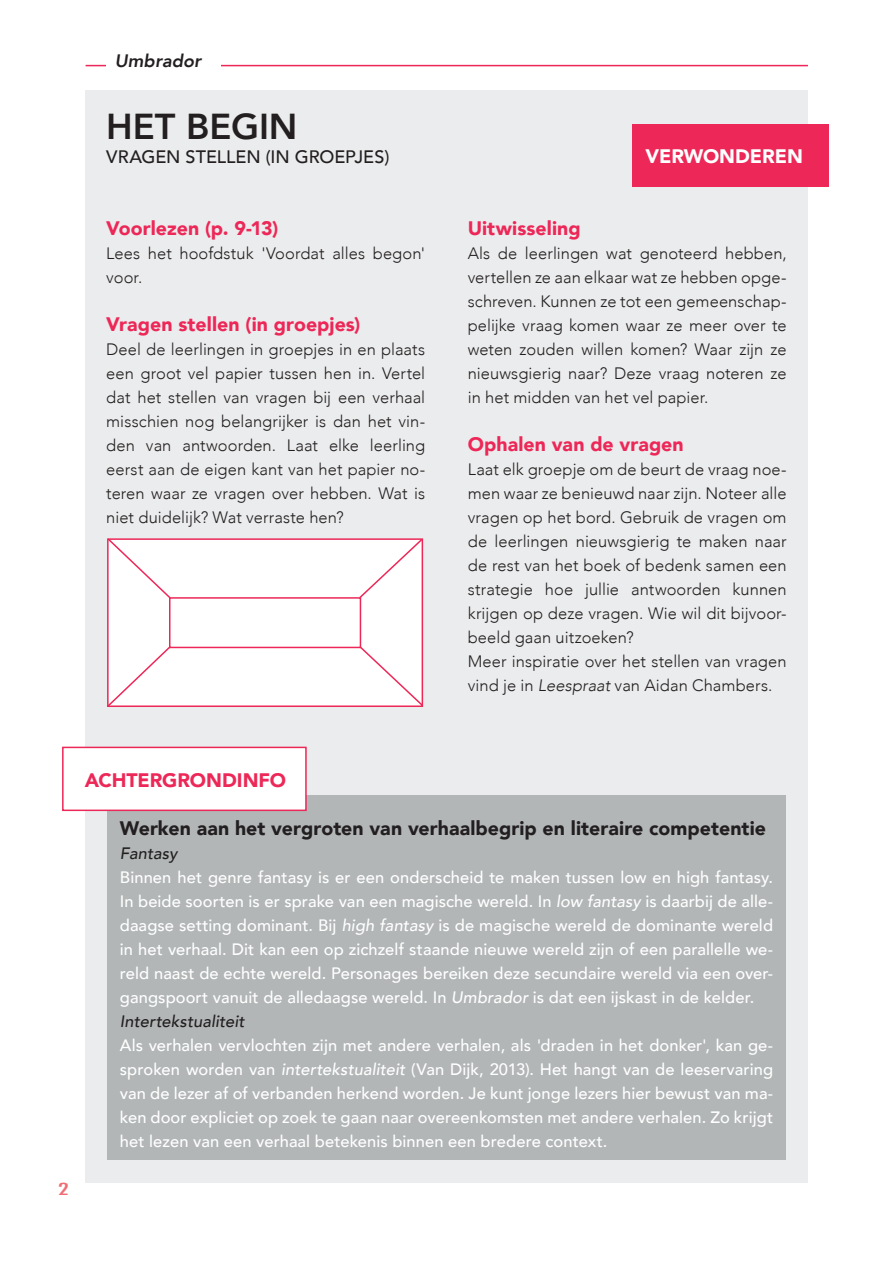
<style>
.page{position:relative;width:893px;height:1263px;background:#fff}
.page>*{position:absolute;margin:0;border:0;box-sizing:border-box;transform-origin:0 0}
.t1{font:800 36px "Avenir";color:#231f20}
.t2{font:900 19.5px "Avenir";color:#ed2757}
.t3{font:900 19.5px "Avenir";letter-spacing:.005em;color:#231f20}
.t4{font:900 19.5px "Avenir";color:#fff}
.t5{font:500 18px "Avenir";letter-spacing:-.005em;color:#231f20}
.t6{font:italic 800 18px "Avenir";letter-spacing:.005em;color:#231f20}
.t7{font:300 16.5px/24px "Avenir";letter-spacing:.005em;color:#231f20}
.t8{font:500 16.5px/24px "Avenir";letter-spacing:.005em;color:#fff}
.t9{font:italic 500 16.5px "Avenir";color:#231f20}
.t10{font:500 condensed 16.2px "Futura";color:#f16d76;scale:1.67 1}
.s1{font-style:italic}
.s2{font-style:italic;color:#231f20}
</style>
<div class="page">
<div style="left:85px;top:90px;width:723px;height:1092px;background:#ebeced"></div>
<hr style="left:86px;top:65px;width:722px;height:1px;background:#ed2757">
<div style="left:106px;top:49px;width:115px;height:36px;background:#fff"></div>
<div style="left:107px;top:795px;width:679px;height:365px;background:#b2b6b7"></div>
<div style="left:633px;top:124px;width:196px;height:63px;background:#ed2757"></div>
<div style="left:63px;top:747px;width:243px;height:63px;background:#fff"></div>
<div style="left:62px;top:747px;width:245px;height:64px;border:2px solid #ed2757"></div>
<div style="left:107px;top:538px;width:316px;height:169px;background:#fff;border:2px solid #ed2757"></div>
<div style="left:169px;top:597px;width:192px;height:51px;background:#fff;border:2px solid #ed2757"></div>
<svg style="left:107px;top:538px;width:65px;height:62px"></svg>
<svg style="left:359px;top:645px;width:65px;height:62px"></svg>
<svg style="left:358px;top:538px;width:66px;height:62px"></svg>
<svg style="left:107px;top:645px;width:65px;height:62px"></svg>
<p class="t6" style="left:115px;top:50px;width:88px">Umbrador</p>
<h1 class="t1" style="left:106px;top:98px;width:193px">HET BEGIN</h1>
<p class="t5" style="left:106px;top:141px;width:285px">VRAGEN STELLEN (IN GROEPJES)</p>
<p class="t2" style="left:106px;top:211px;width:173px">Voorlezen (p. 9-13)</p>
<p class="t7" style="left:106px;top:241px;width:320px">Lees het hoofdstuk 'Voordat alles begon' voor.</p>
<p class="t2" style="left:106px;top:307px;width:256px">Vragen stellen (in groepjes)</p>
<p class="t7" style="left:106px;top:337px;width:320px;text-align:justify">Deel de leerlingen in groepjes in en plaats een groot vel papier tussen hen in. Vertel dat het stellen van vragen bij een verhaal misschien nog belangrijker is dan het vin&shy;den van antwoorden. Laat elke leerling eerst aan de eigen kant van het papier no&shy;teren waar ze vragen over hebben. Wat is niet duidelijk? Wat verraste hen?</p>
<p class="t4" style="left:645px;top:139px;width:159px">VERWONDEREN</p>
<p class="t2" style="left:468px;top:211px;width:115px">Uitwisseling</p>
<p class="t7" style="left:468px;top:241px;width:320px;text-align:justify">Als de leerlingen wat genoteerd hebben, vertellen ze aan elkaar wat ze hebben opge&shy;schreven. Kunnen ze tot een gemeenschap&shy;pelijke vraag komen waar ze meer over te weten zouden willen komen? Waar zijn ze nieuwsgierig naar? Deze vraag noteren ze in het midden van het vel papier.</p>
<p class="t2" style="left:468px;top:427px;width:218px">Ophalen van de vragen</p>
<p class="t7" style="left:468px;top:457px;width:320px">Laat elk groepje om de beurt de vraag noe&shy;men waar ze benieuwd naar zijn. Noteer alle vragen op het bord. Gebruik de vragen om de leerlingen nieuwsgierig te maken naar de rest van het boek of bedenk samen een strategie hoe jullie antwoorden kunnen krijgen op deze vragen. Wie wil dit bijvoor&shy;beeld gaan uitzoeken?<br>Meer inspiratie over het stellen van vragen vind je in <span class="s1">Leespraat</span> van Aidan Chambers.</p>
<p class="t10" style="left:58px;top:1178px;width:8px">2</p>
<p class="t2" style="left:85px;top:763px;width:203px">ACHTERGRONDINFO</p>
<p class="t3" style="left:120px;top:811px;width:648px">Werken aan het vergroten van verhaalbegrip en literaire competentie</p>
<p class="t9" style="left:120px;top:843px;width:59px">Fantasy</p>
<p class="t8" style="left:120px;top:864px;width:655px">Binnen het genre fantasy is er een onderscheid te maken tussen low en high fantasy.<br>In beide soorten is er sprake van een magische wereld. In <span class="s1">low fantasy</span> is daarbij de alle&shy;daagse setting dominant. Bij <span class="s1">high fantasy</span> is de magische wereld de dominante wereld in het verhaal. Dit kan een op zichzelf staande nieuwe wereld zijn of een parallelle we&shy;reld naast de echte wereld. Personages bereiken deze secundaire wereld via een over&shy;gangspoort vanuit de alledaagse wereld. In <span class="s1">Umbrador</span> is dat een ijskast in de kelder.<br><span class="s2">Intertekstualiteit</span></p>
<p class="t8" style="left:120px;top:1032px;width:655px;text-align:justify">Als verhalen vervlochten zijn met andere verhalen, als 'draden in het donker', kan ge&shy;sproken worden van <span class="s1">intertekstualiteit</span> (Van Dijk, 2013). Het hangt van de leeservaring van de lezer af of verbanden herkend worden. Je kunt jonge lezers hier bewust van ma&shy;ken door expliciet op zoek te gaan naar overeenkomsten met andere verhalen. Zo krijgt het lezen van een verhaal betekenis binnen een bredere context.</p>
</div>
